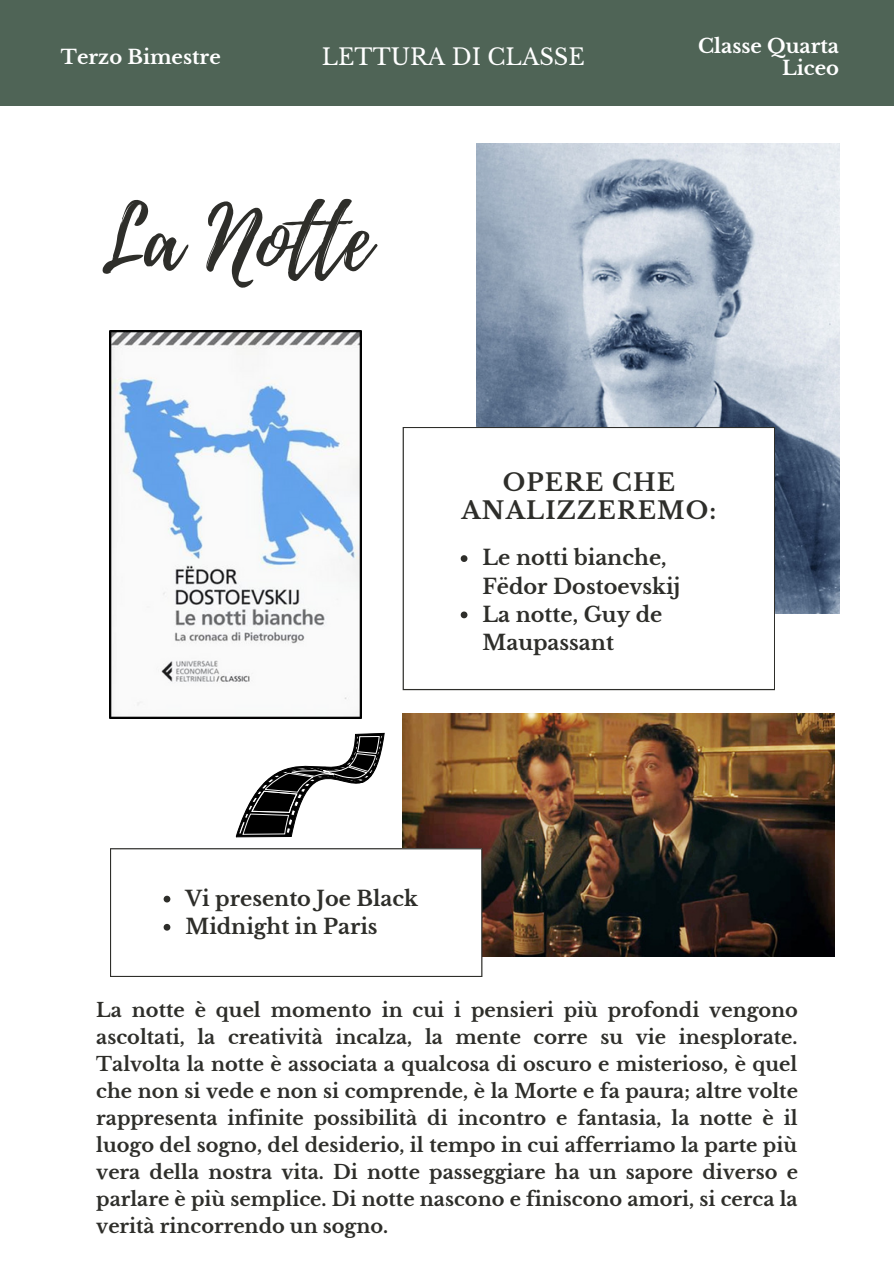
<style>
.page{position:relative;width:894px;height:1264px;background:#fff}
.page>*{position:absolute;margin:0;border:0;box-sizing:border-box;transform-origin:0 0}
.t1{font:87px "Playlist Script";color:#2e2e2a}
.t2{font:700 24px/28.2px "Libre Baskerville";letter-spacing:.05em;color:#2e2e2a;text-align:center}
.t3{font:22.5px "Libre Baskerville";color:#fff}
.t4{font:700 20.85px/28.2px "Libre Baskerville";color:#2e2e2a}
.t5{font:700 19.5px/21.5px "Libre Baskerville";color:#fff;text-align:right}
.t6{font:700 19.35px/27px "Libre Baskerville";color:#2e2e2a;text-align:justify}
</style>
<div class="page">
<div style="left:0;top:0;width:893px;height:106px;background:#4f6456"></div>
<img style="left:476px;top:144px;width:362px;height:469px">
<svg style="left:402px;top:427px;width:373px;height:263px"></svg>
<img style="left:110px;top:330px;width:251px;height:388px">
<img style="left:402px;top:713px;width:432px;height:243px">
<svg style="left:110px;top:848px;width:372px;height:129px"></svg>
<svg style="left:236px;top:706px;width:148px;height:132px"></svg>
<svg style="left:460px;top:555px;width:7px;height:7px"></svg>
<svg style="left:460px;top:611px;width:7px;height:7px"></svg>
<svg style="left:163px;top:895px;width:7px;height:7px"></svg>
<svg style="left:163px;top:923px;width:7px;height:7px"></svg>
<p class="t5" style="left:61px;top:46px;width:161px">Terzo Bimestre</p>
<p class="t3" style="left:322px;top:43px;width:264px">LETTURA DI CLASSE</p>
<p class="t5" style="left:698px;top:36px;width:142px">Classe Quarta<br>Liceo</p>
<h1 class="t1" style="left:100px;top:177px;width:272px">La Notte</h1>
<p class="t2" style="left:461px;top:468px;width:256px">OPERE CHE<br>ANALIZZEREMO:</p>
<p class="t4" style="left:482px;top:544px;width:199px">Le notti bianche,<br>Fëdor Dostoevskij<br>La notte, Guy de<br>Maupassant</p>
<p class="t4" style="left:185px;top:884px;width:234px">Vi presento Joe Black<br>Midnight in Paris</p>
<p class="t6" style="left:96px;top:996px;width:703px">La notte è quel momento in cui i pensieri più profondi vengono ascoltati, la creatività incalza, la mente corre su vie inesplorate.<br>Talvolta la notte è associata a qualcosa di oscuro e misterioso, è quel che non si vede e non si comprende, è la Morte e fa paura; altre volte rappresenta infinite possibilità di incontro e fantasia, la notte è il luogo del sogno, del desiderio, il tempo in cui afferriamo la parte più vera della nostra vita. Di notte passeggiare ha un sapore diverso e parlare è più semplice. Di notte nascono e finiscono amori, si cerca la verità rincorrendo un sogno.</p>
</div>
